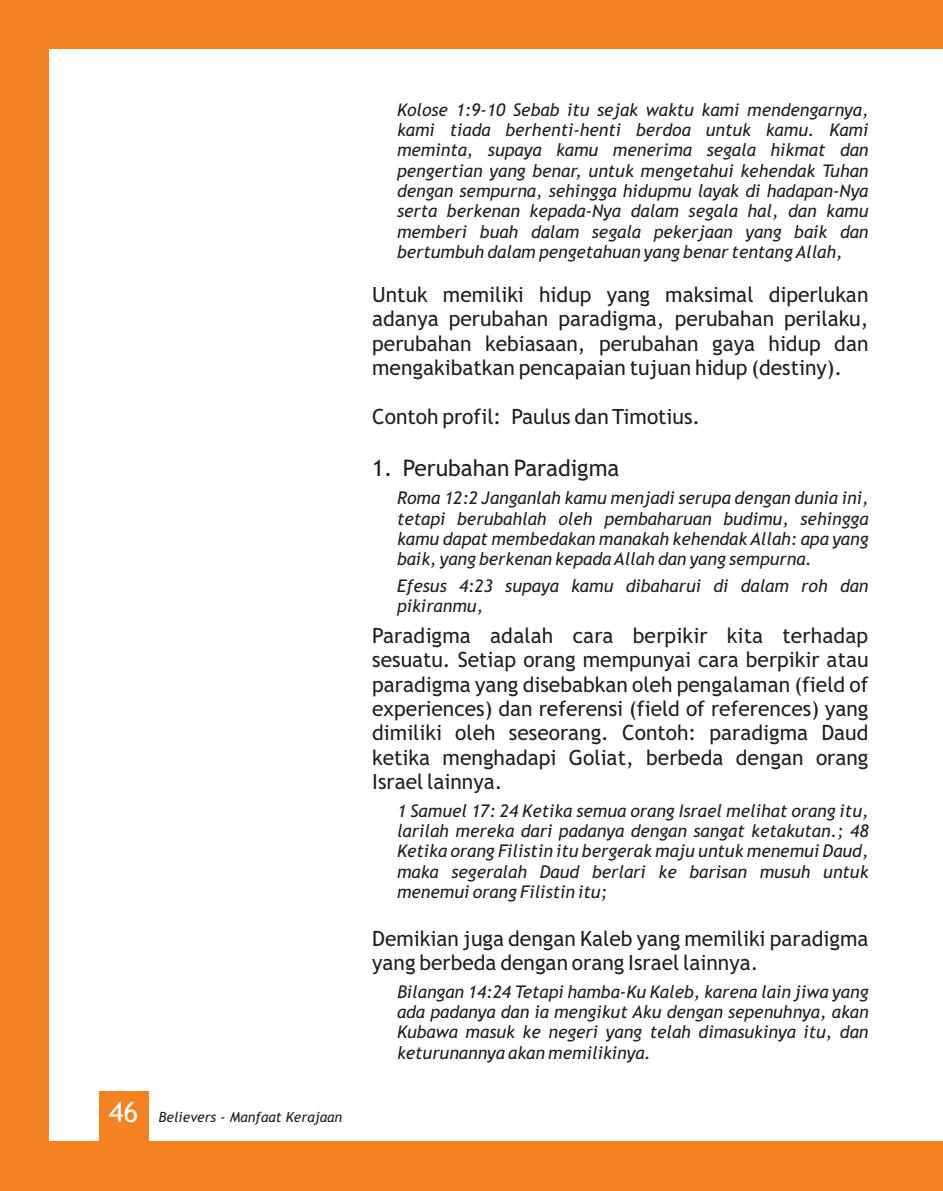
<style>
.page{position:relative;width:943px;height:1191px;background:#f58220}
.page>*{position:absolute;margin:0;border:0;box-sizing:border-box;transform-origin:0 0}
.t1{font:28px "Trebuchet MS";color:#fff}
.t2{font:22.75px "Trebuchet MS";color:#231f20}
.t3{font:21px/24.3px "Trebuchet MS";color:#231f20;text-align:justify}
.t4{font:italic 17.5px/20.3px "Trebuchet MS";color:#231f20;text-align:justify}
.t5{font:italic 14px "Trebuchet MS";color:#231f20}
</style>
<div class="page">
<div style="left:50px;top:50px;width:893px;height:1091px;background:#fff"></div>
<div style="left:99px;top:1091px;width:50px;height:100px;background:#f58220"></div>
<h1 class="t1" style="left:109px;top:1101px;width:31px">46</h1>
<p class="t5" style="left:159px;top:1112px;width:185px">Believers - Manfaat Kerajaan</p>
<p class="t4" style="left:397px;top:101px;width:473px">Kolose 1:9-10 Sebab itu sejak waktu kami mendengarnya, kami tiada berhenti-henti berdoa untuk kamu. Kami meminta, supaya kamu menerima segala hikmat dan pengertian yang benar, untuk mengetahui kehendak Tuhan dengan sempurna, sehingga hidupmu layak di hadapan-Nya serta berkenan kepada-Nya dalam segala hal, dan kamu memberi buah dalam segala pekerjaan yang baik dan bertumbuh dalam pengetahuan yang benar tentang Allah,</p>
<p class="t3" style="left:372px;top:284px;width:498px">Untuk memiliki hidup yang maksimal diperlukan adanya perubahan paradigma, perubahan perilaku, perubahan kebiasaan, perubahan gaya hidup dan mengakibatkan pencapaian tujuan hidup (destiny).</p>
<p class="t3" style="left:372px;top:406px;width:329px">Contoh profil: Paulus dan Timotius.</p>
<h2 class="t2" style="left:372px;top:459px;width:249px">1. Perubahan Paradigma</h2>
<p class="t4" style="left:397px;top:489px;width:473px">Roma 12:2 Janganlah kamu menjadi serupa dengan dunia ini, tetapi berubahlah oleh pembaharuan budimu, sehingga kamu dapat membedakan manakah kehendak Allah: apa yang baik, yang berkenan kepada Allah dan yang sempurna.</p>
<p class="t4" style="left:397px;top:577px;width:473px">Efesus 4:23 supaya kamu dibaharui di dalam roh dan pikiranmu,</p>
<p class="t3" style="left:372px;top:625px;width:498px">Paradigma adalah cara berpikir kita terhadap sesuatu. Setiap orang mempunyai cara berpikir atau paradigma yang disebabkan oleh pengalaman (field of experiences) dan referensi (field of references) yang dimiliki oleh seseorang. Contoh: paradigma Daud ketika menghadapi Goliat, berbeda dengan orang Israel lainnya.</p>
<p class="t4" style="left:397px;top:801px;width:473px">1 Samuel 17: 24 Ketika semua orang Israel melihat orang itu, larilah mereka dari padanya dengan sangat ketakutan.; 48<br>Ketika orang Filistin itu bergerak maju untuk menemui Daud, maka segeralah Daud berlari ke barisan musuh untuk menemui orang Filistin itu;</p>
<p class="t3" style="left:372px;top:928px;width:498px">Demikian juga dengan Kaleb yang memiliki paradigma yang berbeda dengan orang Israel lainnya.</p>
<p class="t4" style="left:397px;top:983px;width:473px">Bilangan 14:24 Tetapi hamba-Ku Kaleb, karena lain jiwa yang ada padanya dan ia mengikut Aku dengan sepenuhnya, akan Kubawa masuk ke negeri yang telah dimasukinya itu, dan keturunannya akan memilikinya.</p>
</div>
